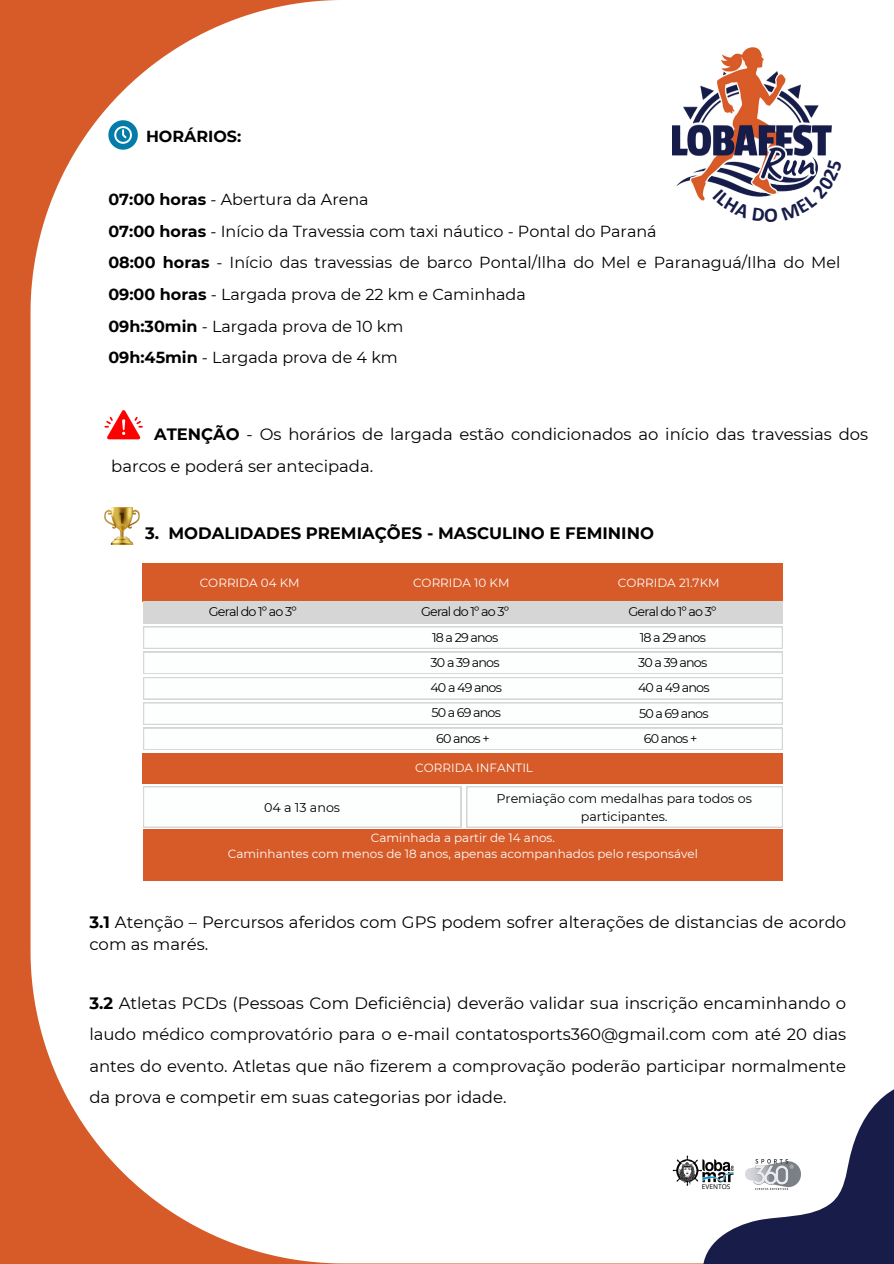
<style>
.page{position:relative;width:894px;height:1264px;background:#fff}
.page>*{position:absolute;margin:0;border:0;box-sizing:border-box;transform-origin:0 0}
.t1{font:16.5px/31.5px "Montserrat";color:#000}
.t2{font:700 16.5px "Montserrat";color:#000}
.t3{font:15.9px/31.7px "Montserrat";color:#000}
.t4{font:700 15.9px "Montserrat";color:#000}
.t5{font:12.75px "Montserrat";letter-spacing:-.065em;color:#000}
.t6{font:12.75px/17.2px "Montserrat";color:#000;text-align:center}
.t7{font:12px/16.2px "Montserrat";color:#fefefe;text-align:center}
.t8{font:6.6px "Open Sans";color:#000}
.s1{font-weight:700}
</style>
<div class="page">
<div style="left:0;top:0;width:893px;height:1263px;background:#d75b29"></div>
<div style="left:31px;top:0;width:862px;height:1263px;background:#fff"></div>
<svg style="left:662px;top:1041px;width:231px;height:222px;background:#bfc1cc"></svg>
<svg style="left:108px;top:120px;width:30px;height:30px"></svg>
<svg style="left:104px;top:410px;width:39px;height:29px"></svg>
<img style="left:105px;top:507px;width:34px;height:37px">
<div style="left:143px;top:562px;width:639px;height:39px;background:#d75b29"></div>
<div style="left:143px;top:601px;width:639px;height:23px;background:#d7d6d6"></div>
<div style="left:143px;top:727px;width:639px;height:23px;background:#d9d8d8"></div>
<svg style="left:143px;top:626px;width:639px;height:123px;background:#f8f9f9"></svg>
<div style="left:143px;top:753px;width:639px;height:30px;background:#d75b29"></div>
<svg style="left:143px;top:786px;width:639px;height:41px;background:#fafbfb"></svg>
<div style="left:143px;top:829px;width:639px;height:52px;background:#d75b29"></div>
<img style="left:672px;top:46px;width:159px;height:155px">
<svg style="left:712px;top:159px;width:129px;height:63px;background:#d1ced4"></svg>
<p class="t4" style="left:146px;top:126px;width:97px">HORÁRIOS:</p>
<h1 class="t3" style="left:108px;top:183px;width:733px"><span class="s1">07:00 horas</span> - Abertura da Arena<br><span class="s1">07:00 horas</span> - Início da Travessia com taxi náutico - Pontal do Paraná<br><span class="s1">08:00 horas</span> - Início das travessias de barco Pontal/Ilha do Mel e Paranaguá/Ilha do Mel <span class="s1">09:00 horas</span> - Largada prova de 22 km e Caminhada<br><span class="s1">09h:30min</span> - Largada prova de 10 km<br><span class="s1">09h:45min</span> - Largada prova de 4 km</h1>
<p class="t1" style="left:111px;top:418px;width:758px;text-indent:43px"><span class="s1">ATENÇÃO</span> - Os horários de largada estão condicionados ao início das travessias dos barcos e poderá ser antecipada.</p>
<h2 class="t2" style="left:145px;top:522px;width:510px">3. MODALIDADES PREMIAÇÕES - MASCULINO E FEMININO</h2>
<h3 class="t7" style="left:200px;top:574px;width:101px">CORRIDA 04 KM</h3>
<p class="t7" style="left:413px;top:574px;width:98px">CORRIDA 10 KM</p>
<h3 class="t7" style="left:617px;top:574px;width:103px">CORRIDA 21.7KM</h3>
<p class="t5" style="left:209px;top:604px;width:89px">Geral do 1º ao 3º</p>
<h2 class="t5" style="left:421px;top:604px;width:89px">Geral do 1º ao 3º</h2>
<h4 class="t5" style="left:628px;top:604px;width:89px">Geral do 1º ao 3º</h4>
<h4 class="t5" style="left:432px;top:629px;width:68px">18 a 29 anos</h4>
<h4 class="t5" style="left:430px;top:654px;width:70px">30 a 39 anos</h4>
<h3 class="t5" style="left:430px;top:679px;width:73px">40 a 49 anos</h3>
<h3 class="t5" style="left:431px;top:705px;width:71px">50 a 69 anos</h3>
<h3 class="t5" style="left:436px;top:730px;width:55px">60 anos +</h3>
<h3 class="t7" style="left:415px;top:760px;width:119px">CORRIDA INFANTIL</h3>
<h3 class="t5" style="left:639px;top:629px;width:68px">18 a 29 anos</h3>
<h3 class="t5" style="left:638px;top:654px;width:70px">30 a 39 anos</h3>
<h3 class="t5" style="left:638px;top:679px;width:73px">40 a 49 anos</h3>
<h3 class="t5" style="left:638px;top:705px;width:71px">50 a 69 anos</h3>
<h3 class="t5" style="left:643px;top:730px;width:55px">60 anos +</h3>
<h3 class="t5" style="left:264px;top:799px;width:78px">04 a 13 anos</h3>
<h3 class="t6" style="left:496px;top:790px;width:257px">Premiação com medalhas para todos os participantes.</h3>
<h3 class="t7" style="left:228px;top:829px;width:471px">Caminhada a partir de 14 anos.<br>Caminhantes com menos de 18 anos, apenas acompanhados pelo responsável</h3>
<p class="t1" style="left:89px;top:910px;width:758px;line-height:22.5px"><span class="s1">3.1</span> Atenção – Percursos aferidos com GPS podem sofrer alterações de distancias de acordo com as marés.</p>
<p class="t1" style="left:89px;top:987px;width:758px;text-align:justify"><span class="s1">3.2</span> Atletas PCDs (Pessoas Com Deficiência) deverão validar sua inscrição encaminhando o laudo médico comprovatório para o e-mail contatosports360@gmail.com com até 20 dias antes do evento. Atletas que não fizerem a comprovação poderão participar normalmente da prova e competir em suas categorias por idade.</p>
<p class="t8" style="left:701px;top:1182px;width:30px">EVENTOS</p>
</div>
